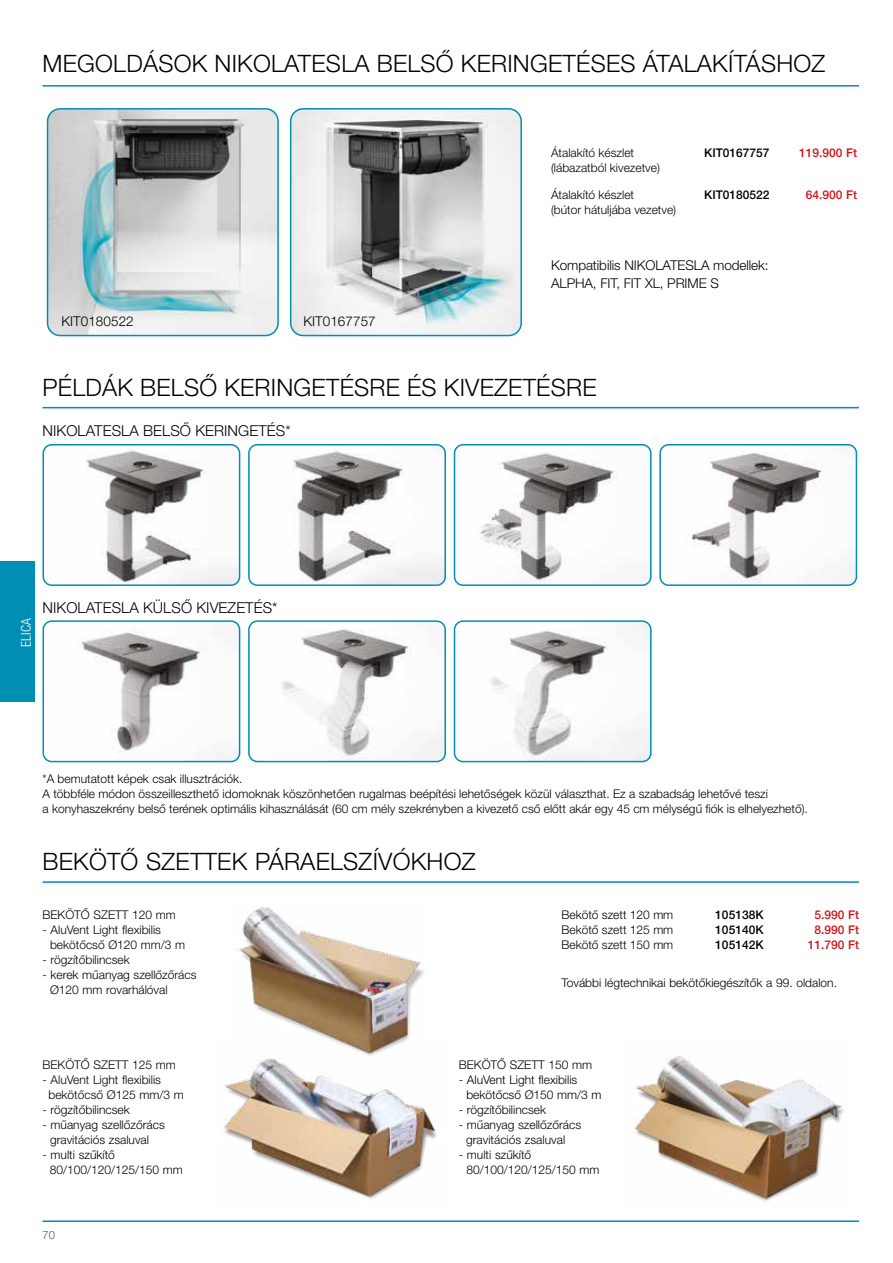
<style>
.page{position:relative;width:893px;height:1263px;background:#fff}
.page>*{position:absolute;margin:0;border:0;box-sizing:border-box;transform-origin:0 0}
.t1{font:300 24px "Helvetica Neue LT Pro";letter-spacing:.01em;color:#000}
.t2{font:300 15px "Helvetica Neue LT Pro";letter-spacing:.005em;color:#000}
.t3{font:300 13.5px/18px "Helvetica Neue LT Pro";letter-spacing:-.005em;color:#000}
.t4{font:300 condensed 13.5px "Helvetica Neue LT Pro";letter-spacing:.01em;color:#fff}
.t5{font:300 12px/15px "Helvetica Neue LT Pro";color:#000}
.t6{font:500 12px "Helvetica Neue LT Pro";color:#000}
.t7{font:500 12px "Helvetica Neue LT Pro";color:#d41217}
.t8{font:300 11.25px "Helvetica Neue LT Pro";color:#575656}
</style>
<div class="page">
<img style="left:239px;top:907px;width:185px;height:133px">
<img style="left:224px;top:1040px;width:213px;height:159px">
<img style="left:634px;top:1056px;width:210px;height:146px">
<img style="left:43px;top:445px;width:197px;height:140px">
<div style="left:43px;top:444px;width:197px;height:142px;border:2px solid #008eb5;border-radius:9px"></div>
<img style="left:251px;top:445px;width:194px;height:140px">
<div style="left:248px;top:444px;width:198px;height:142px;border:2px solid #008eb5;border-radius:9px"></div>
<img style="left:454px;top:445px;width:195px;height:140px">
<div style="left:454px;top:444px;width:198px;height:142px;border:2px solid #008eb5;border-radius:9px"></div>
<img style="left:662px;top:445px;width:194px;height:140px">
<div style="left:659px;top:444px;width:198px;height:142px;border:2px solid #008eb5;border-radius:9px"></div>
<img style="left:43px;top:621px;width:197px;height:140px">
<div style="left:43px;top:620px;width:197px;height:142px;border:2px solid #008eb5;border-radius:9px"></div>
<img style="left:249px;top:623px;width:196px;height:138px">
<div style="left:248px;top:620px;width:198px;height:142px;border:2px solid #008eb5;border-radius:9px"></div>
<img style="left:454px;top:623px;width:195px;height:138px">
<div style="left:454px;top:620px;width:198px;height:142px;border:2px solid #008eb5;border-radius:9px"></div>
<img style="left:291px;top:109px;width:230px;height:227px">
<div style="left:290px;top:108px;width:232px;height:228px;border:2px solid #008eb5;border-radius:13px"></div>
<img style="left:48px;top:109px;width:230px;height:227px">
<div style="left:47px;top:108px;width:232px;height:228px;border:2px solid #008eb5;border-radius:13px"></div>
<hr style="left:43px;top:85px;width:816px;height:2px;background:#008eb5">
<hr style="left:43px;top:407px;width:816px;height:1px;background:#008eb5">
<hr style="left:43px;top:881px;width:816px;height:2px;background:#008eb5">
<hr style="left:43px;top:1220px;width:816px;height:2px;background:#008eb5">
<div style="left:0;top:561px;width:34px;height:141px;background:#008eb5"></div>
<h1 class="t1" style="left:43px;top:49px;width:784px">MEGOLDÁSOK NIKOLATESLA BELSŐ KERINGETÉSES ÁTALAKÍTÁSHOZ</h1>
<p class="t5" style="left:551px;top:145px;width:110px">Átalakító készlet (lábazatból kivezetve)</p>
<p class="t6" style="left:704px;top:146px;width:67px">KIT0167757</p>
<p class="t7" style="left:799px;top:146px;width:60px">119.900 Ft</p>
<p class="t5" style="left:551px;top:187px;width:127px">Átalakító készlet<br>(bútor hátuljába vezetve)</p>
<p class="t6" style="left:704px;top:187px;width:67px">KIT0180522</p>
<p class="t7" style="left:806px;top:187px;width:53px">64.900 Ft</p>
<p class="t3" style="left:61px;top:312px;width:74px">KIT0180522</p>
<p class="t3" style="left:303px;top:312px;width:74px">KIT0167757</p>
<p class="t3" style="left:551px;top:256px;width:219px">Kompatibilis NIKOLATESLA modellek:<br>ALPHA, FIT, FIT XL, PRIME S</p>
<h1 class="t1" style="left:43px;top:373px;width:556px">PÉLDÁK BELSŐ KERINGETÉSRE ÉS KIVEZETÉSRE</h1>
<p class="t2" style="left:43px;top:421px;width:250px">NIKOLATESLA BELSŐ KERINGETÉS*</p>
<p class="t4" style="left:18px;top:647px;width:30px;rotate:-90deg">ELICA</p>
<p class="t2" style="left:43px;top:599px;width:237px">NIKOLATESLA KÜLSŐ KIVEZETÉS*</p>
<p class="t5" style="left:43px;top:771px;width:767px">*A bemutatott képek csak illusztrációk.<br>A többféle módon összeilleszthető idomoknak köszönhetően rugalmas beépítési lehetőségek közül választhat. Ez a szabadság lehetővé teszi<br>a konyhaszekrény belső terének optimális kihasználását (60 cm mély szekrényben a kivezető cső előtt akár egy 45 cm mélységű fiók is elhelyezhető).</p>
<h1 class="t1" style="left:43px;top:846px;width:434px">BEKÖTŐ SZETTEK PÁRAELSZÍVÓKHOZ</h1>
<p class="t5" style="left:43px;top:907px;width:135px">BEKÖTŐ SZETT 120 mm</p>
<p class="t5" style="left:50px;top:922px;width:137px;text-indent:-7px">- AluVent Light flexibilis bekötőcső Ø120 mm/3 m</p>
<p class="t5" style="left:43px;top:952px;width:89px">- rögzítőbilincsek</p>
<p class="t5" style="left:50px;top:967px;width:148px;text-indent:-7px">- kerek műanyag szellőzőrács<br>Ø120 mm rovarhálóval</p>
<p class="t5" style="left:561px;top:975px;width:277px">További légtechnikai bekötőkiegészítők a 99. oldalon.</p>
<p class="t5" style="left:561px;top:907px;width:113px">Bekötő szett 120 mm</p>
<p class="t6" style="left:715px;top:908px;width:50px">105138K</p>
<p class="t7" style="left:814px;top:908px;width:46px">5.990 Ft</p>
<p class="t5" style="left:561px;top:922px;width:113px">Bekötő szett 125 mm</p>
<p class="t6" style="left:715px;top:923px;width:50px">105140K</p>
<p class="t7" style="left:814px;top:923px;width:46px">8.990 Ft</p>
<p class="t5" style="left:561px;top:937px;width:113px">Bekötő szett 150 mm</p>
<p class="t6" style="left:715px;top:937px;width:50px">105142K</p>
<p class="t7" style="left:808px;top:937px;width:53px">11.790 Ft</p>
<p class="t5" style="left:43px;top:1057px;width:135px">BEKÖTŐ SZETT 125 mm</p>
<p class="t5" style="left:49px;top:1072px;width:137px;text-indent:-6px">- AluVent Light flexibilis bekötőcső Ø125 mm/3 m</p>
<p class="t5" style="left:43px;top:1102px;width:89px">- rögzítőbilincsek</p>
<p class="t5" style="left:50px;top:1117px;width:116px;text-indent:-7px">- műanyag szellőzőrács gravitációs zsaluval</p>
<p class="t5" style="left:50px;top:1147px;width:135px;text-indent:-7px">- multi szűkítő<br>80/100/120/125/150 mm</p>
<p class="t8" style="left:43px;top:1228px;width:14px">70</p>
<p class="t5" style="left:459px;top:1057px;width:135px">BEKÖTŐ SZETT 150 mm</p>
<p class="t5" style="left:466px;top:1072px;width:137px;text-indent:-8px">- AluVent Light flexibilis bekötőcső Ø150 mm/3 m</p>
<p class="t5" style="left:459px;top:1102px;width:89px">- rögzítőbilincsek</p>
<p class="t5" style="left:466px;top:1117px;width:116px;text-indent:-7px">- műanyag szellőzőrács gravitációs zsaluval</p>
<p class="t5" style="left:466px;top:1147px;width:135px;text-indent:-8px">- multi szűkítő<br>80/100/120/125/150 mm</p>
</div>
